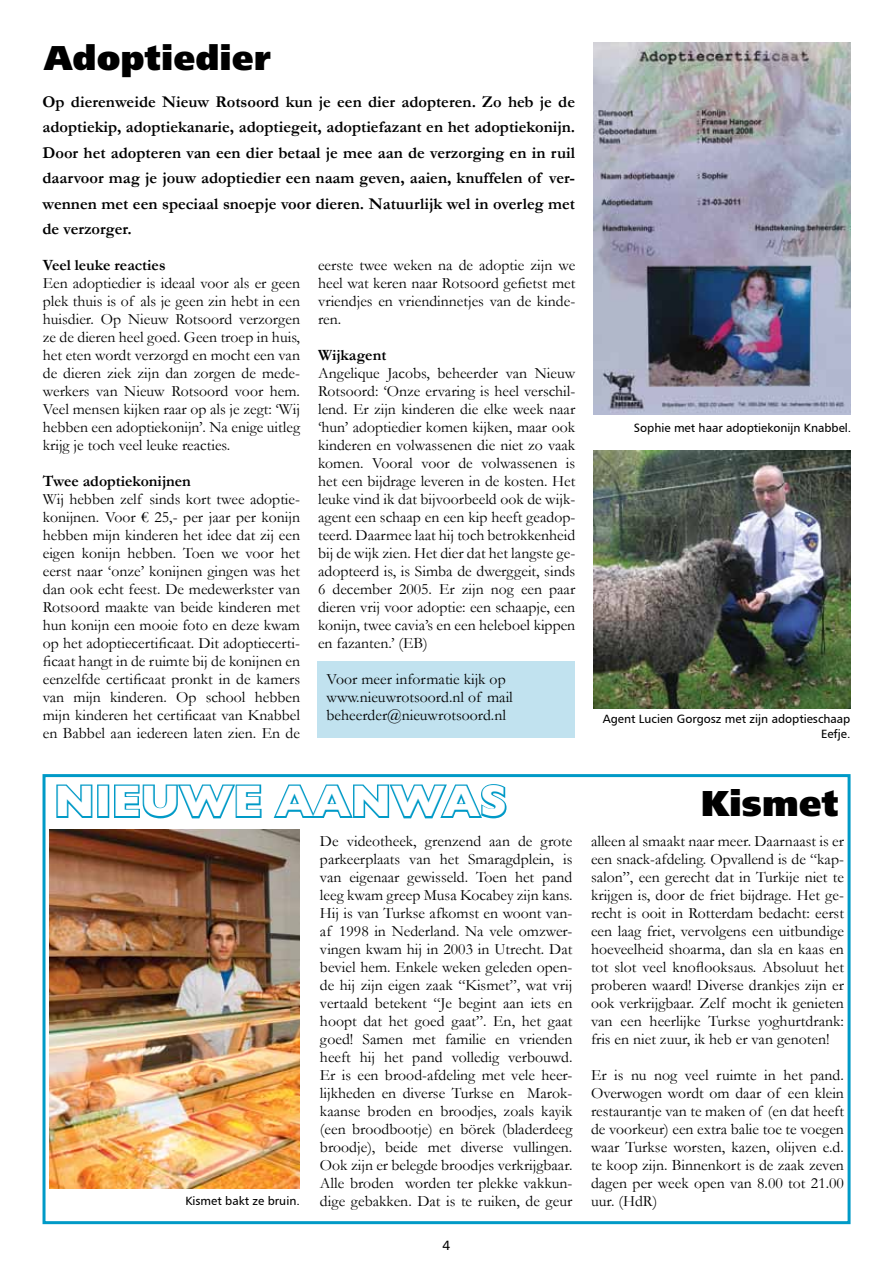
<style>
.page{position:relative;width:893px;height:1263px;background:#fff}
.page>*{position:absolute;margin:0;border:0;box-sizing:border-box;transform-origin:0 0}
.t1{font:700 45px "Gill Sans";color:#fff}
.t2{font:36px "Humanist 777 BT Extra Black B";color:#000}
.t3{font:34.5px "Humanist 777 BT Extra Black B";color:#000}
.t4{font:700 16.5px/25.5px "Garamond";color:#000;text-align:justify}
.t5{font:15.75px/18px "Garamond";color:#000;text-align:justify}
.t6{font:700 15.75px "Garamond";color:#000}
.t7{font:13.5px "Humanist 777 BT Roman B";color:#000}
.t8{font:12px/14.4px "Humanist 777 BT Roman B";color:#000;text-align:right}
</style>
<div class="page">
<div style="left:318px;top:662px;width:257px;height:76px;background:#c1e2ef"></div>
<svg style="left:56px;top:784px;width:37px;height:34px"></svg>
<div style="left:97px;top:784px;width:12px;height:34px;border:3px solid #009ac7"></div>
<svg style="left:114px;top:784px;width:148px;height:35px"></svg>
<svg style="left:273px;top:784px;width:234px;height:35px"></svg>
<div style="left:43px;top:774px;width:807px;height:450px;border:3px solid #009ac7"></div>
<img style="left:50px;top:829px;width:250px;height:359px">
<img style="left:593px;top:43px;width:257px;height:371px">
<img style="left:593px;top:450px;width:257px;height:258px">
<h3 class="t3" style="left:44px;top:36px;width:228px">Adoptiedier</h3>
<p class="t4" style="left:43px;top:89px;width:534px">Op dierenweide Nieuw Rotsoord kun je een dier adopteren. Zo heb je de adoptiekip, adoptiekanarie, adoptiegeit, adoptiefazant en het adoptiekonijn.<br>Door het adopteren van een dier betaal je mee aan de verzorging en in ruil daarvoor mag je jouw adoptiedier een naam geven, aaien, knuffelen of ver&shy;wennen met een speciaal snoepje voor dieren. Natuurlijk wel in overleg met de verzorger.</p>
<p class="t6" style="left:43px;top:254px;width:124px">Veel leuke reacties</p>
<p class="t5" style="left:43px;top:274px;width:259px">Een adoptiedier is ideaal voor als er geen plek thuis is of als je geen zin hebt in een huisdier. Op Nieuw Rotsoord verzorgen ze de dieren heel goed. Geen troep in huis, het eten wordt verzorgd en mocht een van de dieren ziek zijn dan zorgen de mede&shy;werkers van Nieuw Rotsoord voor hem.<br>Veel mensen kijken raar op als je zegt: ‘Wij hebben een adoptiekonijn’. Na enige uitleg krijg je toch veel leuke reacties.</p>
<p class="t6" style="left:43px;top:470px;width:150px">Twee adoptiekonijnen</p>
<p class="t5" style="left:43px;top:490px;width:259px">Wij hebben zelf sinds kort twee adoptie&shy;konijnen. Voor € 25,- per jaar per konijn hebben mijn kinderen het idee dat zij een eigen konijn hebben. Toen we voor het eerst naar ‘onze’ konijnen gingen was het dan ook echt feest. De medewerkster van Rotsoord maakte van beide kinderen met hun konijn een mooie foto en deze kwam op het adoptiecertificaat. Dit adoptiecerti&shy;ficaat hangt in de ruimte bij de konijnen en eenzelfde certificaat pronkt in de kamers van mijn kinderen. Op school hebben mijn kinderen het certificaat van Knabbel en Babbel aan iedereen laten zien. En de</p>
<p class="t5" style="left:318px;top:256px;width:259px">eerste twee weken na de adoptie zijn we heel wat keren naar Rotsoord gefietst met vriendjes en vriendinnetjes van de kinde&shy;ren.</p>
<p class="t6" style="left:318px;top:344px;width:70px">Wijkagent</p>
<p class="t5" style="left:318px;top:364px;width:259px">Angelique Jacobs, beheerder van Nieuw Rotsoord: ‘Onze ervaring is heel verschil&shy;lend. Er zijn kinderen die elke week naar ‘hun’ adoptiedier komen kijken, maar ook kinderen en volwassenen die niet zo vaak komen. Vooral voor de volwassenen is het een bijdrage leveren in de kosten. Het leuke vind ik dat bijvoorbeeld ook de wijk&shy;agent een schaap en een kip heeft geadop&shy;teerd. Daarmee laat hij toch betrokkenheid bij de wijk zien. Het dier dat het langste ge&shy;adopteerd is, is Simba de dwerggeit, sinds 6 december 2005. Er zijn nog een paar dieren vrij voor adoptie: een schaapje, een konijn, twee cavia’s en een heleboel kippen en fazanten.’ (EB)</p>
<p class="t5" style="left:327px;top:670px;width:188px;text-align:left">Voor meer informatie kijk op www.nieuwrotsoord.nl of mail beheerder@nieuwrotsoord.nl</p>
<p class="t8" style="left:634px;top:421px;width:219px">Sophie met haar adoptiekonijn Knabbel.</p>
<p class="t8" style="left:603px;top:712px;width:249px">Agent Lucien Gorgosz met zijn adoptieschaap<br>Eefje.</p>
<h1 class="t1" style="left:54px;top:775px;width:455px">NIEUWE AANWAS</h1>
<h2 class="t2" style="left:701px;top:781px;width:140px">Kismet</h2>
<p class="t5" style="left:320px;top:832px;width:254px">De videotheek, grenzend aan de grote parkeerplaats van het Smaragdplein, is van eigenaar gewisseld. Toen het pand leeg kwam greep Musa Kocabey zijn kans.<br>Hij is van Turkse afkomst en woont van&shy;af 1998 in Nederland. Na vele omzwer&shy;vingen kwam hij in 2003 in Utrecht. Dat beviel hem. Enkele weken geleden open&shy;de hij zijn eigen zaak “Kismet”, wat vrij vertaald betekent “Je begint aan iets en hoopt dat het goed gaat”. En, het gaat goed! Samen met familie en vrienden heeft hij het pand volledig verbouwd.<br>Er is een brood-afdeling met vele heer&shy;lijkheden en diverse Turkse en Marok&shy;kaanse broden en broodjes, zoals kayik (een broodbootje) en börek (bladerdeeg broodje), beide met diverse vullingen.<br>Ook zijn er belegde broodjes verkrijgbaar.<br>Alle broden worden ter plekke vakkun&shy;dige gebakken. Dat is te ruiken, de geur</p>
<p class="t5" style="left:591px;top:832px;width:254px">alleen al smaakt naar meer. Daarnaast is er een snack-afdeling. Opvallend is de “kap&shy;salon”, een gerecht dat in Turkije niet te krijgen is, door de friet bijdrage. Het ge&shy;recht is ooit in Rotterdam bedacht: eerst een laag friet, vervolgens een uitbundige hoeveelheid shoarma, dan sla en kaas en tot slot veel knoflooksaus. Absoluut het proberen waard! Diverse drankjes zijn er ook verkrijgbaar. Zelf mocht ik genieten van een heerlijke Turkse yoghurtdrank: fris en niet zuur, ik heb er van genoten!</p>
<p class="t5" style="left:591px;top:1066px;width:254px">Er is nu nog veel ruimte in het pand.<br>Overwogen wordt om daar of een klein restaurantje van te maken of (en dat heeft de voorkeur) een extra balie toe te voegen waar Turkse worsten, kazen, olijven e.d. te koop zijn. Binnenkort is de zaak zeven dagen per week open van 8.00 tot 21.00 uur. (HdR)</p>
<p class="t8" style="left:185px;top:1193px;width:116px">Kismet bakt ze bruin.</p>
<p class="t7" style="left:443px;top:1237px;width:9px">4</p>
</div>
